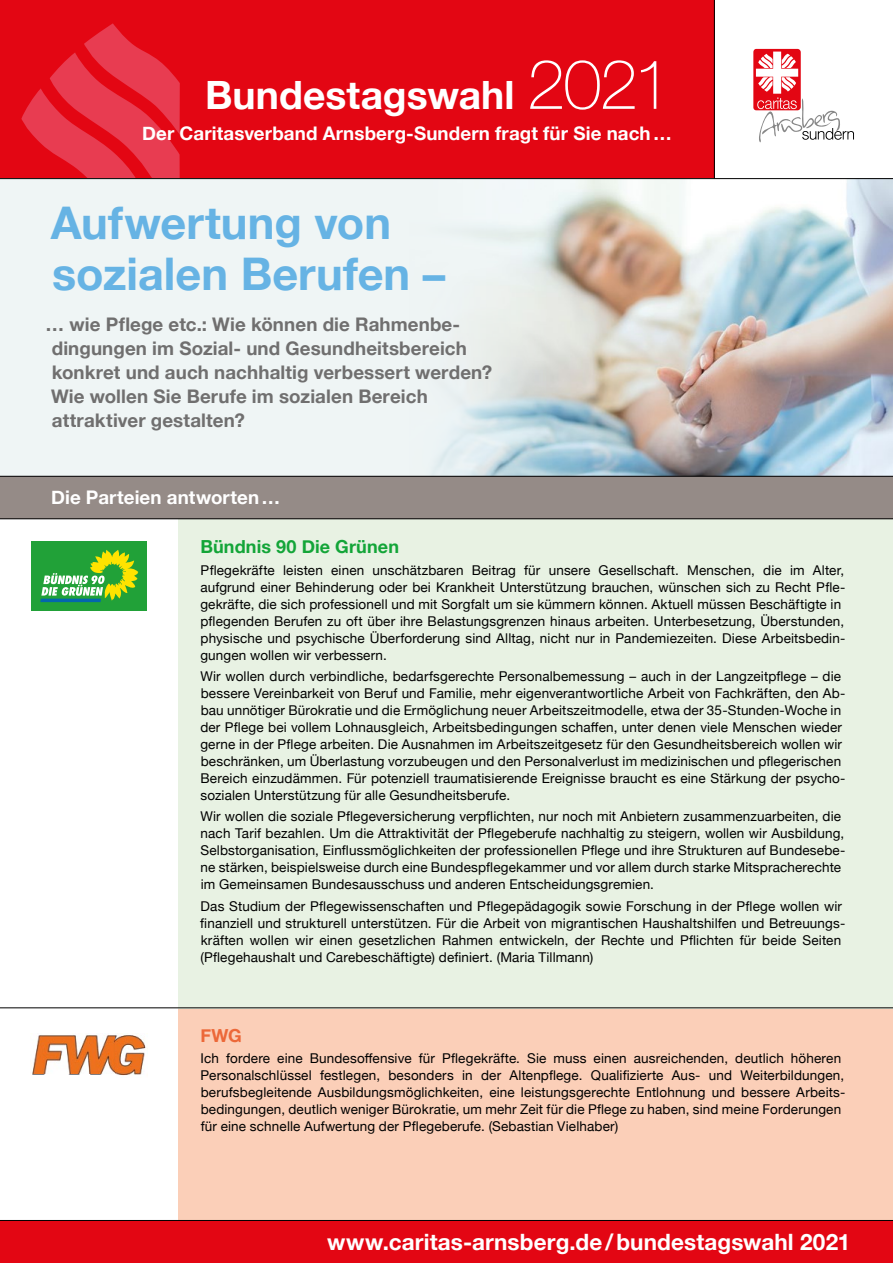
<style>
.page{position:relative;width:893px;height:1263px;background:#fff}
.page>*{position:absolute;margin:0;border:0;box-sizing:border-box;transform-origin:0 0}
.t1{font:700 45px/51px "Helvetica Neue";color:#66b3e4}
.t2{font:700 39px "Helvetica Neue";color:#fff}
.t3{font:700 22.5px "Helvetica Neue";letter-spacing:.005em;color:#fff}
.t4{font:700 18.75px/24px "Helvetica Neue";letter-spacing:.005em;color:#706f6f}
.t5{font:700 18.75px "Helvetica Neue";letter-spacing:.005em;color:#fff}
.t6{font:700 18px "Helvetica Neue";letter-spacing:.005em;color:#13a538}
.t7{font:700 18px "Helvetica Neue";color:#ec6839}
.t8{font:13.5px/17px "Helvetica Neue";letter-spacing:.01em;color:#000}
.s1{font-weight:100;font-size:69px}
</style>
<div class="page">
<div style="left:179px;top:1008px;width:714px;height:212px;background:#fbcfb8"></div>
<img style="left:32px;top:1033px;width:114px;height:43px">
<div style="left:179px;top:519px;width:714px;height:489px;background:#e8f2e3"></div>
<div style="left:32px;top:541px;width:115px;height:70px;background:#21a138"></div>
<svg style="left:40px;top:550px;width:98px;height:52px"></svg>
<div style="left:0;top:0;width:714px;height:179px;background:#e30613"></div>
<svg style="left:21px;top:23px;width:159px;height:155px"></svg>
<svg style="left:753px;top:49px;width:101px;height:93px"></svg>
<div style="left:0;top:179px;width:893px;height:297px;background:#eff5f5"></div>
<img style="left:410px;top:179px;width:483px;height:297px">
<div style="left:0;top:1220px;width:893px;height:43px;background:#e30613"></div>
<div style="left:0;top:476px;width:893px;height:43px;background:#958b87"></div>
<hr style="left:0;top:178px;width:893px;height:1px;background:#000">
<hr style="left:0;top:518px;width:893px;height:1px;background:#000">
<hr style="left:714px;top:0;width:1px;height:179px;background:#000">
<hr style="left:0;top:476px;width:893px;height:1px;background:#000">
<hr style="left:0;top:1220px;width:893px;height:1px;background:#000">
<hr style="left:0;top:1007px;width:893px;height:1px;background:#000">
<h2 class="t2" style="left:205px;top:64px;width:468px">Bundestagswahl <span class="s1">2021</span></h2>
<h3 class="t5" style="left:142px;top:119px;width:531px">Der Caritasverband Arnsberg-Sundern fragt für Sie nach…</h3>
<h1 class="t1" style="left:51px;top:199px;width:396px">Aufwertung von sozialen Berufen –</h1>
<h3 class="t4" style="left:45px;top:313px;width:448px">… wie Pflege etc.: Wie können die Rahmenbe&shy;dingungen im Sozial- und Gesundheitsbereich konkret und auch nachhaltig verbessert werden?<br>Wie wollen Sie Berufe im sozialen Bereich attraktiver gestalten?</h3>
<h3 class="t5" style="left:51px;top:483px;width:231px">Die Parteien antworten…</h3>
<h3 class="t6" style="left:200px;top:533px;width:200px">Bündnis 90 Die Grünen</h3>
<p class="t8" style="left:200px;top:562px;width:646px">Pflegekräfte leisten einen unschätzbaren Beitrag für unsere Gesellschaft. Menschen, die im Alter, aufgrund einer Behinderung oder bei Krankheit Unterstützung brauchen, wünschen sich zu Recht Pfle&shy;gekräfte, die sich professionell und mit Sorgfalt um sie kümmern können. Aktuell müssen Beschäftigte in pflegenden Berufen zu oft über ihre Belastungsgrenzen hinaus arbeiten. Unterbesetzung, Überstunden, physische und psychische Überforderung sind Alltag, nicht nur in Pandemiezeiten. Diese Arbeitsbedin&shy;gungen wollen wir verbessern.</p>
<p class="t8" style="left:200px;top:668px;width:646px">Wir wollen durch verbindliche, bedarfsgerechte Personalbemessung – auch in der Langzeitpflege – die bessere Vereinbarkeit von Beruf und Familie, mehr eigenverantwortliche Arbeit von Fachkräften, den Ab&shy;bau unnötiger Bürokratie und die Ermöglichung neuer Arbeitszeitmodelle, etwa der 35-Stunden-Woche in der Pflege bei vollem Lohnausgleich, Arbeitsbedingungen schaffen, unter denen viele Menschen wieder gerne in der Pflege arbeiten. Die Ausnahmen im Arbeitszeitgesetz für den Gesundheitsbereich wollen wir beschränken, um Überlastung vorzubeugen und den Personalverlust im medizinischen und pflegerischen Bereich einzudämmen. Für potenziell traumatisierende Ereignisse braucht es eine Stärkung der psycho&shy;sozialen Unterstützung für alle Gesundheitsberufe.</p>
<p class="t8" style="left:200px;top:809px;width:646px">Wir wollen die soziale Pflegeversicherung verpflichten, nur noch mit Anbietern zusammenzuarbeiten, die nach Tarif bezahlen. Um die Attraktivität der Pflegeberufe nachhaltig zu steigern, wollen wir Ausbildung, Selbstorganisation, Einflussmöglichkeiten der professionellen Pflege und ihre Strukturen auf Bundesebe&shy;ne stärken, beispielsweise durch eine Bundespflegekammer und vor allem durch starke Mitspracherechte im Gemeinsamen Bundesausschuss und anderen Entscheidungsgremien.</p>
<p class="t8" style="left:200px;top:898px;width:647px">Das Studium der Pflegewissenschaften und Pflegepädagogik sowie Forschung in der Pflege wollen wir finanziell und strukturell unterstützen. Für die Arbeit von migrantischen Haushaltshilfen und Betreuungs&shy;kräften wollen wir einen gesetzlichen Rahmen entwickeln, der Rechte und Pflichten für beide Seiten (Pflegehaushalt und Carebeschäftigte) definiert. (Maria Tillmann)</p>
<h3 class="t7" style="left:200px;top:1021px;width:43px">FWG</h3>
<p class="t8" style="left:201px;top:1051px;width:645px">Ich fordere eine Bundesoffensive für Pflegekräfte. Sie muss einen ausreichenden, deutlich höheren Personalschlüssel festlegen, besonders in der Altenpflege. Qualifizierte Aus- und Weiterbildungen, berufsbegleitende Ausbildungsmöglichkeiten, eine leistungsgerechte Entlohnung und bessere Arbeits&shy;bedingungen, deutlich weniger Bürokratie, um mehr Zeit für die Pflege zu haben, sind meine Forderungen für eine schnelle Aufwertung der Pflegeberufe. (Sebastian Vielhaber)</p>
<h3 class="t3" style="left:327px;top:1224px;width:525px">www.caritas-arnsberg.de/bundestagswahl 2021</h3>
</div>
